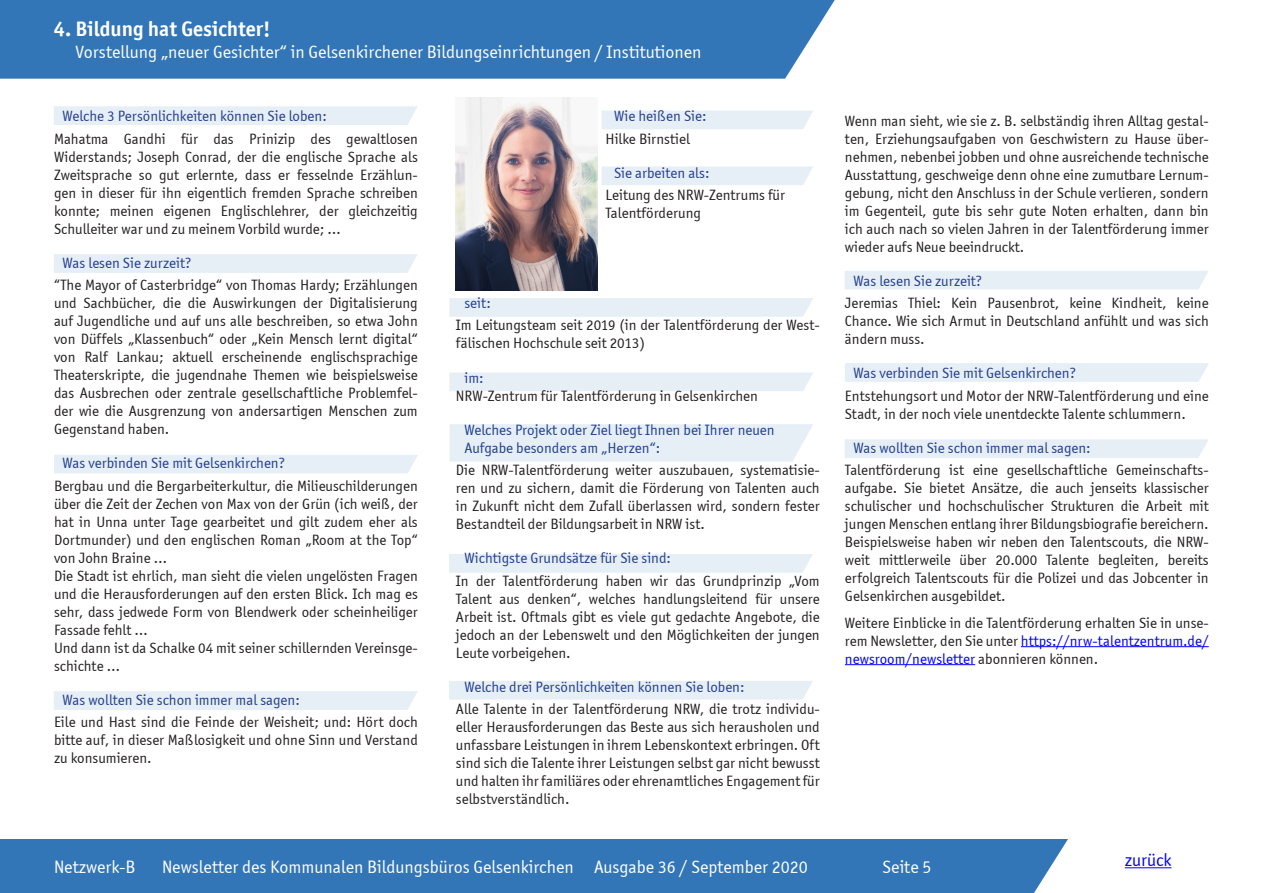
<style>
.page{position:relative;width:1263px;height:893px;background:#fff}
.page>*{position:absolute;margin:0;border:0;box-sizing:border-box;transform-origin:0 0}
.t1{font:700 21px "Officina Sans ITC";color:#fff}
.t2{font:18px "Officina Sans ITC Boo";color:#fff}
.t3{font:18px "Officina Sans ITC Boo";color:#00f}
.t4{font:15px/18px "Officina Sans ITC Boo";color:#231f20;text-align:justify}
.t5{font:15px "Officina Sans ITC Boo";color:#253f8e}
.s1{color:#00f}
</style>
<div class="page">
<img style="left:456px;top:98px;width:141px;height:192px">
<hr style="left:1125px;top:867px;width:46px;height:1px;background:#00f">
<div style="left:601px;top:111px;width:212px;height:18px;background:#e6eef6"></div>
<svg style="left:601px;top:166px;width:212px;height:19px;background:#e7eef6"></svg>
<div style="left:449px;top:298px;width:364px;height:19px;background:#e6eef6"></div>
<div style="left:449px;top:372px;width:364px;height:19px;background:#e6eef6"></div>
<div style="left:449px;top:554px;width:364px;height:19px;background:#e6eef6"></div>
<div style="left:449px;top:681px;width:364px;height:18px;background:#e6eef6"></div>
<div style="left:54px;top:691px;width:364px;height:19px;background:#e6eef6"></div>
<div style="left:54px;top:455px;width:364px;height:18px;background:#e6eef6"></div>
<div style="left:54px;top:254px;width:364px;height:19px;background:#e6eef6"></div>
<div style="left:54px;top:106px;width:363px;height:19px;background:#e6eef6"></div>
<div style="left:845px;top:271px;width:363px;height:18px;background:#e6eef6"></div>
<div style="left:845px;top:363px;width:364px;height:19px;background:#e6eef6"></div>
<div style="left:845px;top:439px;width:363px;height:19px;background:#e6eef6"></div>
<div style="left:0;top:0;width:835px;height:79px;background:#3376b7"></div>
<hr style="left:1021px;top:646px;width:188px;height:1px;background:#00f">
<hr style="left:845px;top:664px;width:130px;height:1px;background:#00f">
<div style="left:450px;top:424px;width:363px;height:38px;background:#e6eef6"></div>
<div style="left:0;top:839px;width:1068px;height:54px;background:#3376b7"></div>
<p class="t1" style="left:54px;top:16px;width:218px">4. Bildung hat Gesichter!</p>
<p class="t2" style="left:76px;top:41px;width:627px">Vorstellung „neuer Gesichter“ in Gelsenkirchener Bildungseinrichtungen / Institutionen</p>
<p class="t5" style="left:63px;top:108px;width:266px">Welche 3 Persönlichkeiten können Sie loben:</p>
<p class="t4" style="left:54px;top:130px;width:365px">Mahatma Gandhi für das Prinizip des gewaltlosen Widerstands; Joseph Conrad, der die englische Sprache als Zweitsprache so gut erlernte, dass er fesselnde Erzählun&shy;gen in dieser für ihn eigentlich fremden Sprache schreiben konnte; meinen eigenen Englischlehrer, der gleichzeitig Schulleiter war und zu meinem Vorbild wurde; …</p>
<p class="t5" style="left:63px;top:254px;width:130px">Was lesen Sie zurzeit?</p>
<p class="t4" style="left:54px;top:276px;width:365px">“The Mayor of Casterbridge“ von Thomas Hardy; Erzählungen und Sachbücher, die die Auswirkungen der Digitalisierung auf Jugendliche und auf uns alle beschreiben, so etwa John von Düffels „Klassenbuch“ oder „Kein Mensch lernt digital“ von Ralf Lankau; aktuell erscheinende englischsprachige Theaterskripte, die jugendnahe Themen wie beispielsweise das Ausbrechen oder zentrale gesellschaftliche Problemfel&shy;der wie die Ausgrenzung von andersartigen Menschen zum Gegenstand haben.</p>
<p class="t5" style="left:63px;top:455px;width:224px">Was verbinden Sie mit Gelsenkirchen?</p>
<p class="t4" style="left:54px;top:476px;width:365px">Bergbau und die Bergarbeiterkultur, die Milieuschilderungen über die Zeit der Zechen von Max von der Grün (ich weiß, der hat in Unna unter Tage gearbeitet und gilt zudem eher als Dortmunder) und den englischen Roman „Room at the Top“ von John Braine …</p>
<p class="t4" style="left:54px;top:566px;width:365px">Die Stadt ist ehrlich, man sieht die vielen ungelösten Fragen und die Herausforderungen auf den ersten Blick. Ich mag es sehr, dass jedwede Form von Blendwerk oder scheinheiliger Fassade fehlt …</p>
<p class="t4" style="left:54px;top:638px;width:365px">Und dann ist da Schalke 04 mit seiner schillernden Vereinsge&shy;schichte …</p>
<p class="t5" style="left:63px;top:691px;width:239px">Was wollten Sie schon immer mal sagen:</p>
<p class="t4" style="left:54px;top:713px;width:365px">Eile und Hast sind die Feinde der Weisheit; und: Hört doch bitte auf, in dieser Maßlosigkeit und ohne Sinn und Verstand zu konsumieren.</p>
<p class="t5" style="left:614px;top:108px;width:94px">Wie heißen Sie:</p>
<p class="t4" style="left:605px;top:130px;width:86px">Hilke Birnstiel</p>
<p class="t5" style="left:614px;top:164px;width:97px">Sie arbeiten als:</p>
<p class="t4" style="left:605px;top:186px;width:181px">Leitung des NRW-Zentrums für</p>
<p class="t4" style="left:605px;top:204px;width:97px">Talentförderung</p>
<p class="t5" style="left:464px;top:294px;width:28px">seit:</p>
<p class="t4" style="left:456px;top:316px;width:365px">Im Leitungsteam seit 2019 (in der Talentförderung der West&shy;fälischen Hochschule seit 2013)</p>
<p class="t5" style="left:464px;top:369px;width:21px">im:</p>
<p class="t4" style="left:456px;top:386px;width:304px">NRW-Zentrum für Talentförderung in Gelsenkirchen</p>
<p class="t5" style="left:464px;top:421px;width:312px">Welches Projekt oder Ziel liegt Ihnen bei Ihrer neuen</p>
<p class="t5" style="left:464px;top:439px;width:197px">Aufgabe besonders am „Herzen“:</p>
<p class="t4" style="left:456px;top:461px;width:365px">Die NRW-Talentförderung weiter auszubauen, systematisie&shy;ren und zu sichern, damit die Förderung von Talenten auch in Zukunft nicht dem Zufall überlassen wird, sondern fester Bestandteil der Bildungsarbeit in NRW ist.</p>
<p class="t5" style="left:464px;top:550px;width:208px">Wichtigste Grundsätze für Sie sind:</p>
<p class="t4" style="left:456px;top:571px;width:365px">In der Talentförderung haben wir das Grundprinzip „Vom Talent aus denken“, welches handlungsleitend für unsere Arbeit ist. Oftmals gibt es viele gut gedachte Angebote, die jedoch an der Lebenswelt und den Möglichkeiten der jungen Leute vorbeigehen.</p>
<p class="t5" style="left:464px;top:678px;width:282px">Welche drei Persönlichkeiten können Sie loben:</p>
<p class="t4" style="left:456px;top:700px;width:365px">Alle Talente in der Talentförderung NRW, die trotz individu&shy;eller Herausforderungen das Beste aus sich herausholen und unfassbare Leistungen in ihrem Lebenskontext erbringen. Oft sind sich die Talente ihrer Leistungen selbst gar nicht bewusst und halten ihr familiäres oder ehrenamtliches Engagement für selbstverständlich.</p>
<p class="t4" style="left:845px;top:112px;width:365px">Wenn man sieht, wie sie z. B. selbständig ihren Alltag gestal&shy;ten, Erziehungsaufgaben von Geschwistern zu Hause über&shy;nehmen, nebenbei jobben und ohne ausreichende technische Ausstattung, geschweige denn ohne eine zumutbare Lernum&shy;gebung, nicht den Anschluss in der Schule verlieren, sondern im Gegenteil, gute bis sehr gute Noten erhalten, dann bin ich auch nach so vielen Jahren in der Talentförderung immer wieder aufs Neue beeindruckt.</p>
<p class="t5" style="left:853px;top:272px;width:130px">Was lesen Sie zurzeit?</p>
<p class="t4" style="left:845px;top:294px;width:365px">Jeremias Thiel: Kein Pausenbrot, keine Kindheit, keine Chance. Wie sich Armut in Deutschland anfühlt und was sich ändern muss.</p>
<p class="t5" style="left:853px;top:365px;width:224px">Was verbinden Sie mit Gelsenkirchen?</p>
<p class="t4" style="left:845px;top:386px;width:365px">Entstehungsort und Motor der NRW-Talentförderung und eine<br>Stadt, in der noch viele unentdeckte Talente schlummern.</p>
<p class="t5" style="left:853px;top:439px;width:239px">Was wollten Sie schon immer mal sagen:</p>
<p class="t4" style="left:845px;top:461px;width:365px">Talentförderung ist eine gesellschaftliche Gemeinschafts&shy;aufgabe. Sie bietet Ansätze, die auch jenseits klassischer schulischer und hochschulischer Strukturen die Arbeit mit jungen Menschen entlang ihrer Bildungsbiografie bereichern.<br>Beispielsweise haben wir neben den Talentscouts, die NRW&shy;weit mittlerweile über 20.000 Talente begleiten, bereits erfolgreich Talentscouts für die Polizei und das Jobcenter in Gelsenkirchen ausgebildet.</p>
<p class="t4" style="left:845px;top:613px;width:365px">Weitere Einblicke in die Talentförderung erhalten Sie in unse&shy;rem Newsletter, den Sie unter <span class="s1">https://nrw-talentzentrum.de/ newsroom/newsletter</span> abonnieren können.</p>
<p class="t2" style="left:54px;top:856px;width:83px">Netzwerk-B</p>
<p class="t2" style="left:162px;top:856px;width:647px">Newsletter des Kommunalen Bildungsbüros Gelsenkirchen Ausgabe 36 / September 2020</p>
<p class="t2" style="left:883px;top:856px;width:50px">Seite 5</p>
<p class="t3" style="left:1125px;top:850px;width:48px">zurück</p>
</div>
